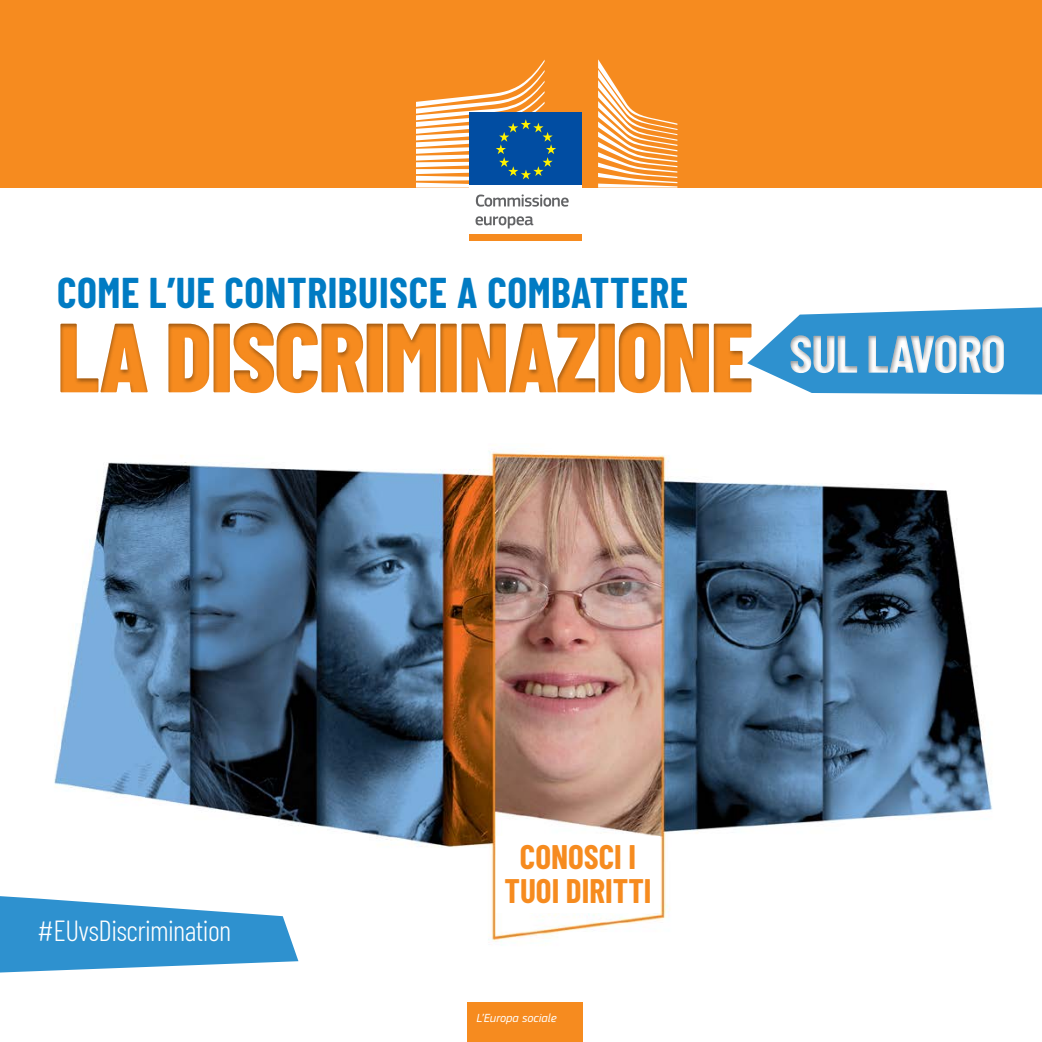
<style>
.page{position:relative;width:1042px;height:1042px;background:#fff}
.page>*{position:absolute;margin:0;border:0;box-sizing:border-box;transform-origin:0 0}
.t1{font:800 98px "Barlow Condensed";letter-spacing:-.02em;color:#f68b1f}
.t2{font:700 42px "Barlow Condensed";letter-spacing:.015em;color:#007bc3}
.t3{font:700 33.25px/33.2px "Barlow Condensed";color:#f68b1f;text-align:center}
.t4{font:300 29.05px "Barlow Condensed";letter-spacing:-.02em;color:#fff}
.t5{font:italic 12.25px "EC Square Sans Pro";color:#fff}
</style>
<div class="page">
<svg style="left:869px;top:307px;width:173px;height:87px"></svg>
<div style="left:763px;top:308px;width:279px;height:80px;background:#000;opacity:.4"></div>
<div style="left:7px;top:284px;width:862px;height:131px;background:#000;opacity:.35"></div>
<img style="left:54px;top:450px;width:939px;height:494px">
<div style="left:0;top:0;width:50px;height:1042px;background:#fff"></div>
<div style="left:0;top:0;width:1042px;height:188px;background:#f68b1f"></div>
<div style="left:469px;top:112px;width:113px;height:76px;background:#014da2"></div>
<svg style="left:416px;top:60px;width:140px;height:128px"></svg>
<svg style="left:598px;top:59px;width:79px;height:129px"></svg>
<div style="left:469px;top:185px;width:113px;height:8px;background:#fff"></div>
<div style="left:469px;top:234px;width:113px;height:7px;background:#f68b1f"></div>
<div style="left:467px;top:1002px;width:115px;height:40px;background:#f68b1f"></div>
<div style="left:496px;top:836px;width:164px;height:76px;background:#fff"></div>
<div style="left:0;top:873px;width:321px;height:169px;background:#fff"></div>
<svg style="left:0;top:896px;width:298px;height:76px"></svg>
<svg style="left:476px;top:194px;width:93px;height:13px"></svg>
<svg style="left:475px;top:216px;width:58px;height:12px"></svg>
<h1 class="t2" style="left:57px;top:267px;width:632px">COME L’UE CONTRIBUISCE A COMBATTERE</h1>
<h1 class="t1" style="left:57px;top:296px;width:950px">LA DISCRIMINAZIONE <sup>SUL</sup> <sup>LAVORO</sup></h1>
<p class="t4" style="left:37px;top:912px;width:196px">#EUvsDiscrimination</p>
<p class="t3" style="left:504px;top:840px;width:148px">CONOSCI I<br>TUOI DIRITTI</p>
<p class="t5" style="left:476px;top:1010px;width:82px">L’Europa sociale</p>
</div>
